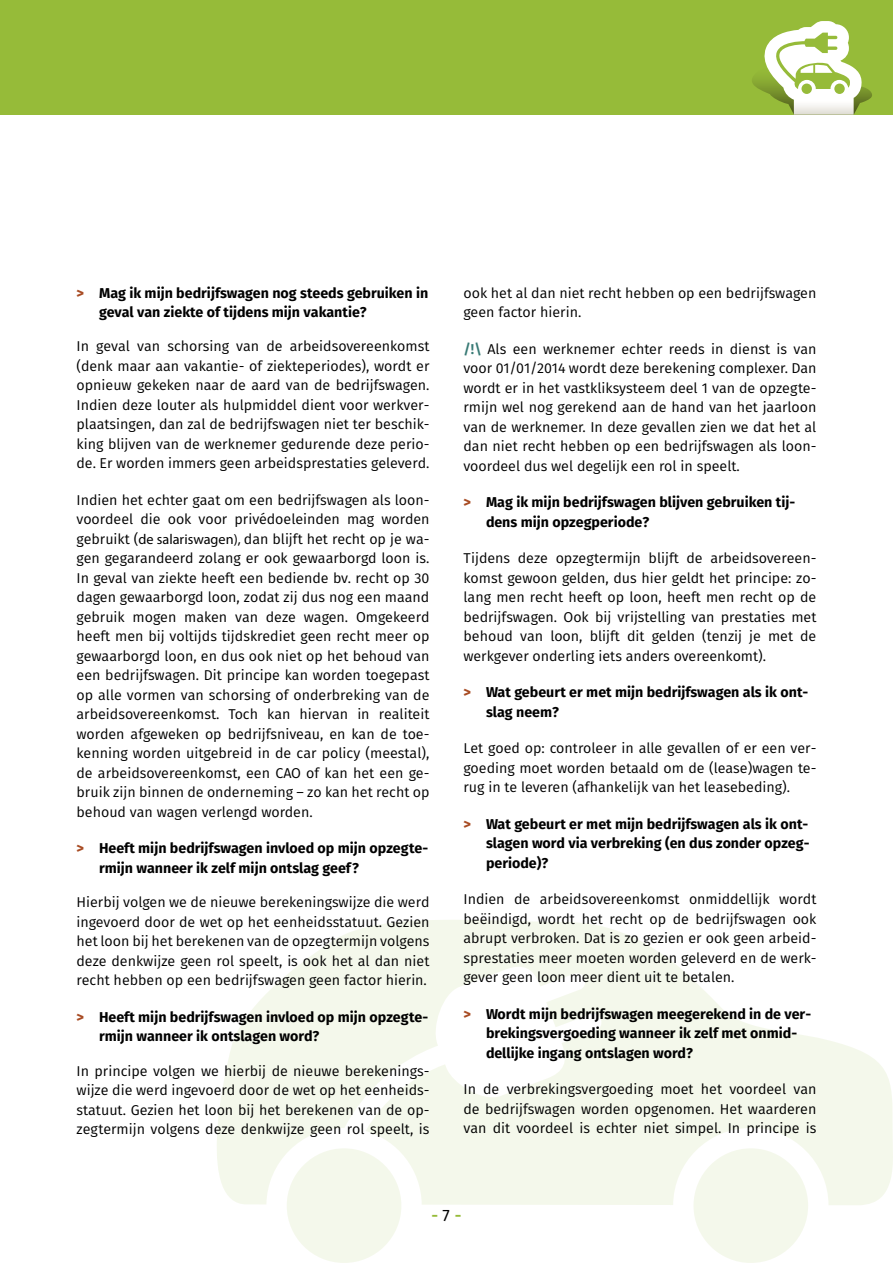
<style>
.page{position:relative;width:893px;height:1263px;background:#fff}
.page>*{position:absolute;margin:0;border:0;box-sizing:border-box;transform-origin:0 0}
.t1{font:600 16.5px "Fira Sans";color:#96bb39}
.t2{font:14.25px/19.5px "Fira Sans";color:#000;text-align:justify}
.t3{font:700 14.25px/19.5px "Fira Sans";color:#000}
.s1{font-weight:800;color:#a84c24}
.s2{font-family:"Myriad Pro"}
.s3{font-weight:600;color:#387a75}
.s4{font-weight:400;color:#000}
</style>
<div class="page">
<div style="left:0;top:0;width:893px;height:115px;background:#96bb39"></div>
<svg style="left:752px;top:21px;width:119px;height:94px"></svg>
<div style="left:287px;top:1148px;width:114px;height:115px;background:#f4f8eb;border-radius:50%"></div>
<div style="left:693px;top:1148px;width:115px;height:115px;background:#f4f8eb;border-radius:50%"></div>
<svg style="left:217px;top:920px;width:676px;height:285px;fill:#f4f8eb"></svg>
<p class="t3" style="left:99px;top:283px;width:331px;text-indent:-23px"><span class="s1">&gt;</span> Mag ik mijn bedrijfswagen nog steeds gebruiken in geval van ziekte of tijdens mijn vakantie?</p>
<p class="t2" style="left:77px;top:337px;width:354px">In geval van schorsing van de arbeidsovereenkomst (denk maar aan vakantie- of ziekteperiodes), wordt er opnieuw gekeken naar de aard van de bedrijfswagen.<br>Indien deze louter als hulpmiddel dient voor werkver&shy;plaatsingen, dan zal de bedrijfswagen niet ter beschik&shy;king blijven van de werknemer gedurende deze perio&shy;de. Er worden immers geen arbeidsprestaties geleverd.</p>
<p class="t2" style="left:77px;top:490px;width:354px">Indien het echter gaat om een bedrijfswagen als loon&shy;voordeel die ook voor privédoeleinden mag worden gebruikt (<span class="s2">de salariswagen),</span> dan blijft het recht op je wa&shy;gen gegarandeerd zolang er ook gewaarborgd loon is.<br>In geval van ziekte heeft een bediende bv. recht op 30 dagen gewaarborgd loon, zodat zij dus nog een maand gebruik mogen maken van deze wagen. Omgekeerd heeft men bij voltijds tijdskrediet geen recht meer op gewaarborgd loon, en dus ook niet op het behoud van een bedrijfswagen. Dit principe kan worden toegepast op alle vormen van schorsing of onderbreking van de arbeidsovereenkomst. Toch kan hiervan in realiteit worden afgeweken op bedrijfsniveau, en kan de toe&shy;kenning worden uitgebreid in de car policy (meestal), de arbeidsovereenkomst, een CAO of kan het een ge&shy;bruik zijn binnen de onderneming – zo kan het recht op behoud van wagen verlengd worden.</p>
<p class="t3" style="left:99px;top:839px;width:331px;text-indent:-23px"><span class="s1">&gt;</span> Heeft mijn bedrijfswagen invloed op mijn opzegte&shy;rmijn wanneer ik zelf mijn ontslag geef?</p>
<p class="t2" style="left:77px;top:892px;width:354px">Hierbij volgen we de nieuwe berekeningswijze die werd ingevoerd door de wet op het eenheidsstatuut. Gezien het loon bij het berekenen van de opzegtermijn volgens deze denkwijze geen rol speelt, is ook het al dan niet recht hebben op een bedrijfswagen geen factor hierin.</p>
<p class="t3" style="left:99px;top:1007px;width:331px;text-indent:-23px"><span class="s1">&gt;</span> Heeft mijn bedrijfswagen invloed op mijn opzegte&shy;rmijn wanneer ik ontslagen word?</p>
<p class="t2" style="left:77px;top:1061px;width:354px">In principe volgen we hierbij de nieuwe berekenings&shy;wijze die werd ingevoerd door de wet op het eenheids&shy;statuut. Gezien het loon bij het berekenen van de op&shy;zegtermijn volgens deze denkwijze geen rol speelt, is</p>
<p class="t2" style="left:463px;top:283px;width:354px">ook het al dan niet recht hebben op een bedrijfswagen geen factor hierin.</p>
<p class="t2" style="left:463px;top:339px;width:354px"><span class="s3">/!\</span> Als een werknemer echter reeds in dienst is van voor 01/01/2014 wordt deze berekening complexer. Dan wordt er in het vastkliksysteem deel 1 van de opzegte&shy;rmijn wel nog gerekend aan de hand van het jaarloon van de werknemer. In deze gevallen zien we dat het al dan niet recht hebben op een bedrijfswagen als loon&shy;voordeel dus wel degelijk een rol in speelt.</p>
<p class="t3" style="left:486px;top:492px;width:311px;text-indent:-23px"><span class="s1">&gt;</span> Mag ik mijn bedrijfswagen blijven gebruiken tij&shy;dens mijn opzegperiode?</p>
<p class="t2" style="left:463px;top:548px;width:354px">Tijdens deze opzegtermijn blijft de arbeidsovereen&shy;komst gewoon gelden, dus hier geldt het principe: zo&shy;lang men recht heeft op loon, heeft men recht op de bedrijfswagen. Ook bij vrijstelling van prestaties met behoud van loon, blijft dit gelden (tenzij je met de werkgever onderling iets anders overeenkomt).</p>
<p class="t3" style="left:486px;top:682px;width:324px;text-indent:-23px"><span class="s1">&gt;</span> Wat gebeurt er met mijn bedrijfswagen als ik ont&shy;slag neem?</p>
<p class="t2" style="left:463px;top:738px;width:354px">Let goed op: controleer in alle gevallen of er een ver&shy;goeding moet worden betaald om de (lease)wagen te&shy;rug in te leveren (afhankelijk van het leasebeding).</p>
<p class="t3" style="left:486px;top:814px;width:325px;text-align:justify;text-indent:-23px"><span class="s1">&gt;</span> Wat gebeurt er met mijn bedrijfswagen als ik ont&shy;slagen word via verbreking (en dus zonder opzeg&shy;periode)?</p>
<p class="t2" style="left:463px;top:889px;width:354px">Indien de arbeidsovereenkomst onmiddellijk wordt beëindigd, wordt het recht op de bedrijfswagen ook abrupt verbroken. Dat is zo gezien er ook geen arbeid&shy;sprestaties meer moeten worden geleverd en de werk&shy;gever geen loon meer dient uit te betalen.</p>
<p class="t3" style="left:486px;top:1004px;width:327px;text-indent:-23px"><span class="s1">&gt;</span> Wordt mijn bedrijfswagen meegerekend in de ver&shy;brekingsvergoeding wanneer ik zelf met onmid&shy;dellijke ingang ontslagen word?</p>
<p class="t2" style="left:463px;top:1079px;width:354px">In de verbrekingsvergoeding moet het voordeel van de bedrijfswagen worden opgenomen. Het waarderen van dit voordeel is echter niet simpel. In principe is</p>
<p class="t1" style="left:431px;top:1204px;width:31px">- <span class="s4">7</span> -</p>
</div>
